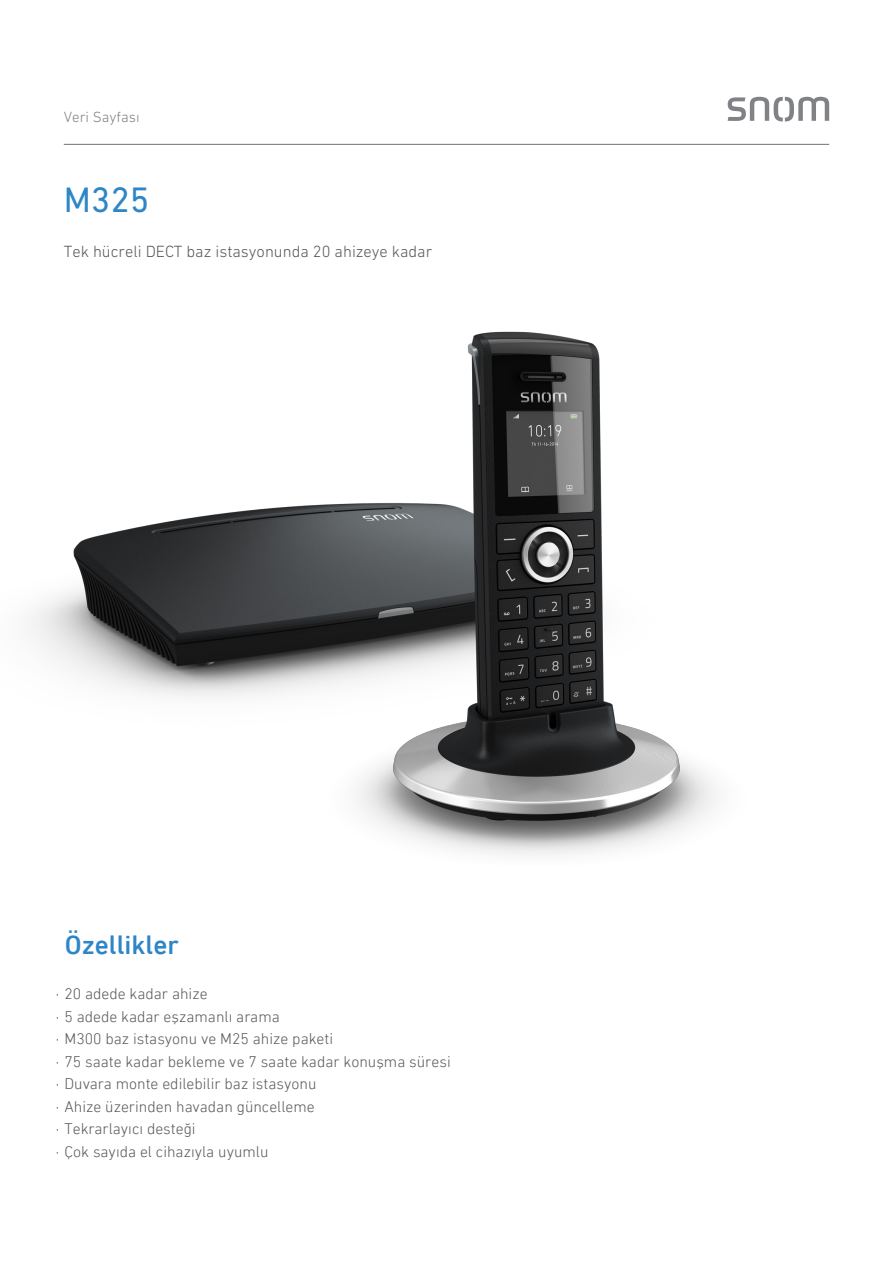
<style>
.page{position:relative;width:893px;height:1263px;background:#fff}
.page>*{position:absolute;margin:0;border:0;box-sizing:border-box;transform-origin:0 0}
.t1{font:36px "DIN Next CYR";color:#2d86c7}
.Featureliste_Rücksei{font:500 27px "DIN Next LT Pro";color:#2d86c7}
.t2{font:300 16.5px "DIN Next CYR";color:#57585a}
.Featureliste_Rücksei-2{font:300 15.75px "DIN Next LT Pro";color:#57585a}
.Überschrift_Datenblä{font:300 15px "DIN Next CYR";color:#808285}
</style>
<div class="page">
<hr style="left:64px;top:144px;width:765px;height:1px;background:#808285">
<svg style="left:728px;top:97px;width:101px;height:25px"></svg>
<img style="left:30px;top:331px;width:686px;height:524px">
<p class="Überschrift_Datenblä" style="left:64px;top:108px;width:77px">Veri Sayfası</p>
<p class="t1" style="left:64px;top:178px;width:87px">M325</p>
<p class="t2" style="left:64px;top:241px;width:370px">Tek hücreli DECT baz istasyonunda 20 ahizeye kadar</p>
<p class="Featureliste_Rücksei" style="left:65px;top:929px;width:116px">Özellikler</p>
<p class="Featureliste_Rücksei-2" style="left:56px;top:985px;width:153px">· 20 adede kadar ahize</p>
<p class="Featureliste_Rücksei-2" style="left:56px;top:1007px;width:225px">· 5 adede kadar eşzamanlı arama</p>
<p class="Featureliste_Rücksei-2" style="left:56px;top:1030px;width:279px">· M300 baz istasyonu ve M25 ahize paketi</p>
<p class="Featureliste_Rücksei-2" style="left:56px;top:1052px;width:396px">· 75 saate kadar bekleme ve 7 saate kadar konuşma süresi</p>
<p class="Featureliste_Rücksei-2" style="left:56px;top:1075px;width:262px">· Duvara monte edilebilir baz istasyonu</p>
<p class="Featureliste_Rücksei-2" style="left:56px;top:1097px;width:260px">· Ahize üzerinden havadan güncelleme</p>
<p class="Featureliste_Rücksei-2" style="left:56px;top:1120px;width:141px">· Tekrarlayıcı desteği</p>
<p class="Featureliste_Rücksei-2" style="left:56px;top:1142px;width:214px">· Çok sayıda el cihazıyla uyumlu</p>
</div>
